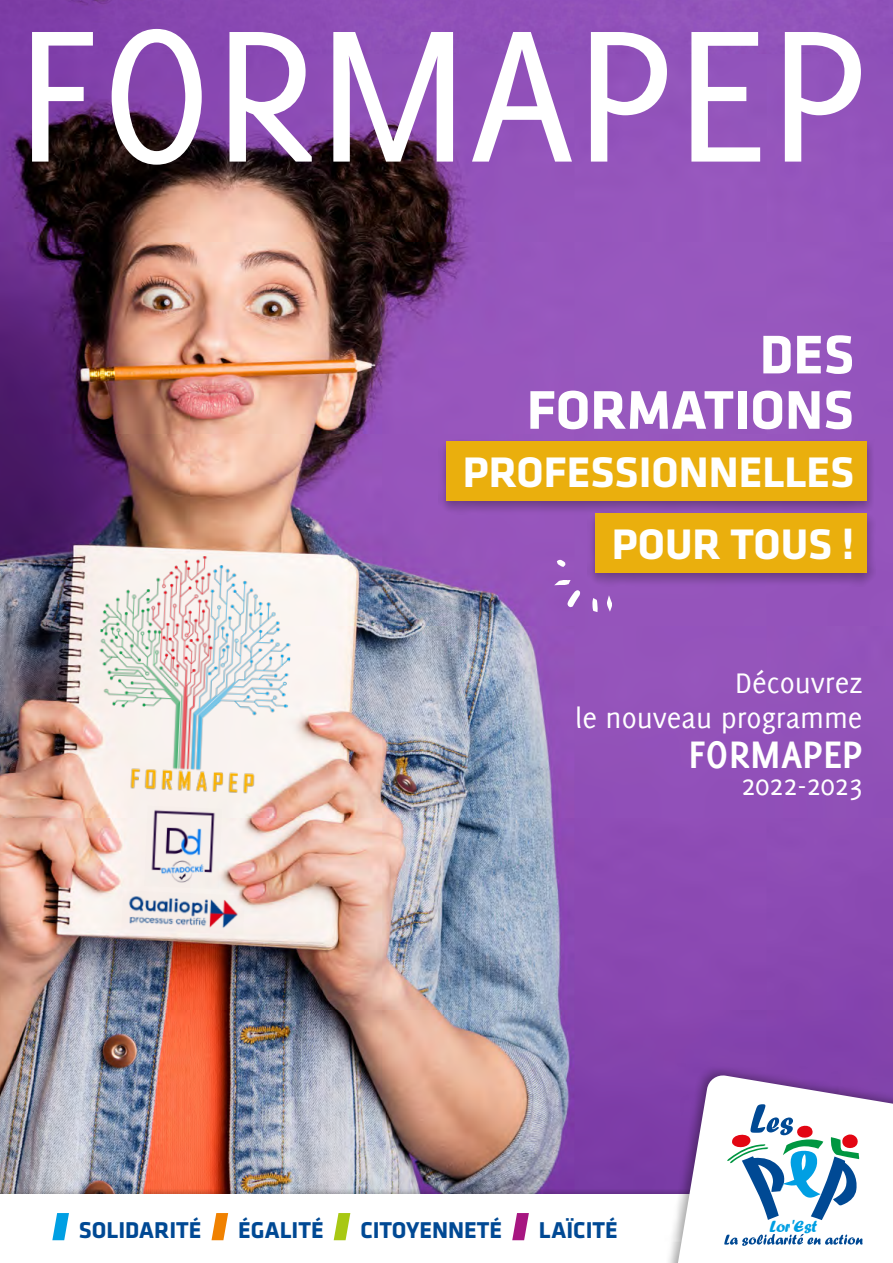
<style>
.page{position:relative;width:893px;height:1263px;background:#fff}
.page>*{position:absolute;margin:0;border:0;box-sizing:border-box;transform-origin:0 0}
.t1{font:700 56.4px "Klavika";color:#fff}
.t2{font:700 44.25px/71.6px "Klavika";color:#fff;text-align:right}
.t3{font:700 42px "Delicious";color:#fff}
.t4{font:31.05px/34.5px "Delicious";color:#fff;text-align:right}
.t5{font:700 23.7px "Klavika";color:#004994}
.t6{font:16.8px "Forte";color:#009fe3}
</style>
<div class="page">
<img style="left:0;top:53px;width:893px;height:1136px">
<img style="left:0;top:0;width:893px;height:53px">
<img style="left:94px;top:552px;width:200px;height:247px">
<svg style="left:564px;top:589px;width:19px;height:21px"></svg>
<div style="left:557px;top:580px;width:13px;height:5px;border:4px solid #fff;border-radius:50%"></div>
<svg style="left:554px;top:558px;width:15px;height:13px"></svg>
<svg style="left:590px;top:586px;width:24px;height:28px"></svg>
<div style="left:0;top:1189px;width:893px;height:74px;background:#000;opacity:.21"></div>
<div style="left:0;top:1194px;width:893px;height:69px;background:#fff"></div>
<div style="left:664px;top:1064px;width:229px;height:199px;background:#000;opacity:.35"></div>
<svg style="left:676px;top:1074px;width:217px;height:189px"></svg>
<svg style="left:32px;top:29px;width:829px;height:136px"></svg>
<div style="left:438px;top:439px;width:437px;height:75px;background:#000;opacity:.3"></div>
<div style="left:446px;top:442px;width:421px;height:59px;background:#eaaf0d"></div>
<div style="left:587px;top:511px;width:288px;height:75px;background:#000;opacity:.3"></div>
<div style="left:595px;top:514px;width:272px;height:59px;background:#eaaf0d"></div>
<img style="left:144px;top:806px;width:78px;height:83px">
<img style="left:122px;top:890px;width:123px;height:44px">
<svg style="left:52px;top:1213px;width:17px;height:27px"></svg>
<svg style="left:212px;top:1213px;width:16px;height:27px"></svg>
<svg style="left:334px;top:1213px;width:16px;height:27px"></svg>
<svg style="left:512px;top:1213px;width:17px;height:27px"></svg>
<h1 class="t1" style="left:760px;top:324px;width:96px">DES</h1>
<h1 class="t1" style="left:527px;top:379px;width:329px">FORMATIONS</h1>
<h2 class="t2" style="left:463px;top:437px;width:393px">PROFESSIONNELLES<br>POUR TOUS !</h2>
<p class="t4" style="left:575px;top:665px;width:289px">Découvrez<br>le nouveau programme</p>
<h3 class="t3" style="left:688px;top:730px;width:176px">FORMAPEP</h3>
<p class="t4" style="left:742px;top:767px;width:122px">2022-2023</p>
<p class="t5" style="left:79px;top:1217px;width:124px">SOLIDARITÉ</p>
<p class="t5" style="left:238px;top:1217px;width:87px">ÉGALITÉ</p>
<p class="t5" style="left:360px;top:1217px;width:143px">CITOYENNETÉ</p>
<p class="t5" style="left:539px;top:1217px;width:81px">LAÏCITÉ</p>
<p class="t6" style="left:770px;top:1216px;width:49px">Lor'Est</p>
</div>
